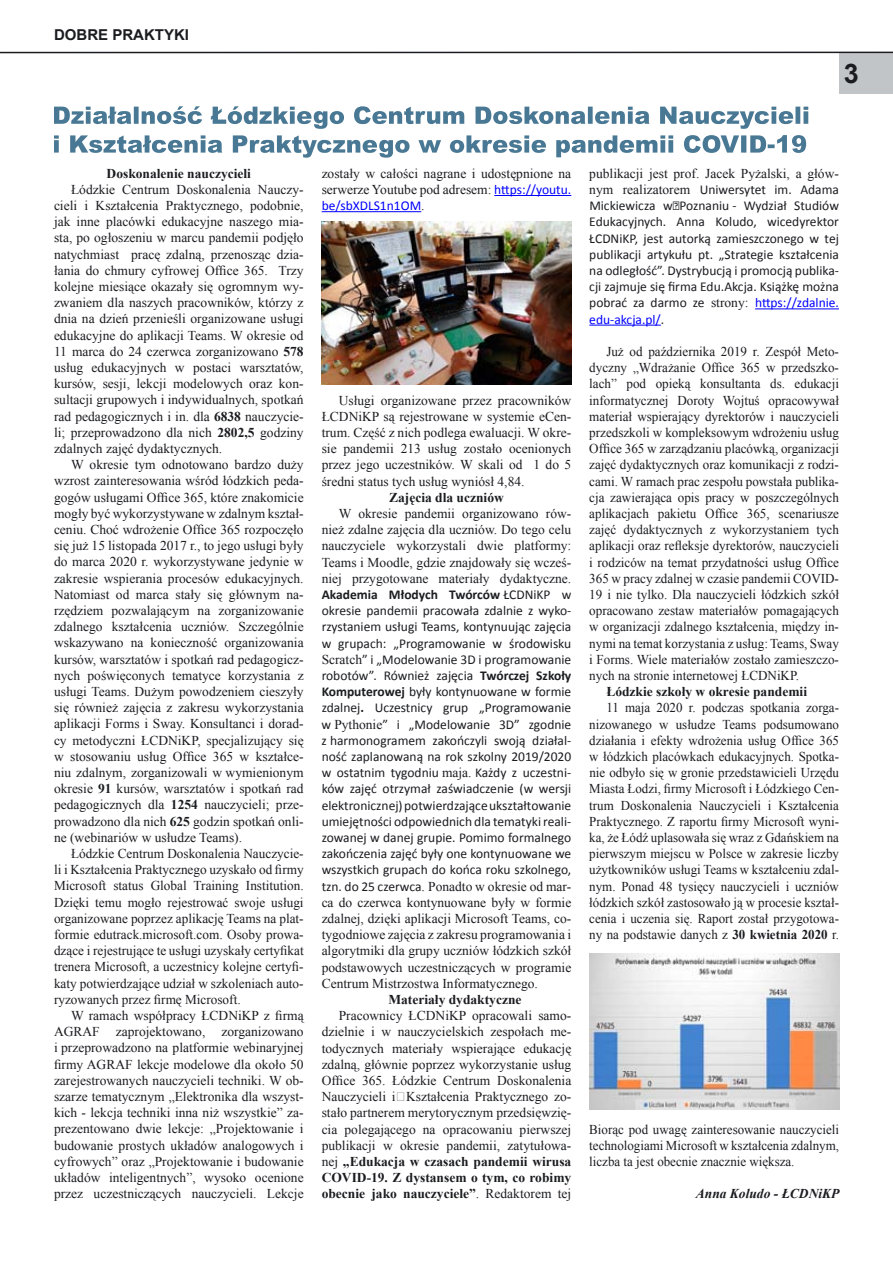
<style>
.page{position:relative;width:893px;height:1263px;background:#fff}
.page>*{position:absolute;margin:0;border:0;box-sizing:border-box;transform-origin:0 0}
.t1{font:700 15px "Arial";color:#1b1c20}
.t2{font:13.5px/16.2px "Times New Roman";color:#1b1c20;text-align:justify}
.t3{font:13.5px/16.2px "Calibri";color:#1b1c20;text-align:justify}
.t4{font:13.5px/16.2px "Times New Roman";color:#1b1c20;text-align:justify;scale:.96 1}
.t5{font:700 13.5px "Times New Roman";color:#1b1c20}
.t6{font:italic 700 13.5px "Times New Roman";color:#1b1c20}
.t7{font:13.5px "Calibri";color:#00f}
.s1{font-weight:700}
.s2{font-family:"Calibri";color:#00f}
.s3{font-family:"Times New Roman";color:#1b1c20}
.s4{font-family:"Times New Roman"}
.s5{font-family:"Calibri"}
.s6{color:#00f}
</style>
<div class="page">
<div style="left:839px;top:53px;width:54px;height:41px;background:#c2c5c7"></div>
<hr style="left:0;top:52px;width:893px;height:1px;background:#1b1c20">
<hr style="left:494px;top:195px;width:77px;height:1px;background:#00f">
<hr style="left:322px;top:211px;width:99px;height:1px;background:#00f">
<hr style="left:755px;top:308px;width:84px;height:1px;background:#00f">
<hr style="left:589px;top:325px;width:72px;height:1px;background:#00f">
<img style="left:322px;top:221px;width:250px;height:164px">
<img style="left:589px;top:954px;width:250px;height:156px">
<svg style="left:54px;top:106px;width:754px;height:23px"></svg>
<svg style="left:54px;top:135px;width:752px;height:23px"></svg>
<p class="t1" style="left:54px;top:24px;width:137px">DOBRE PRAKTYKI</p>
<p class="t5" style="left:107px;top:164px;width:146px">Doskonalenie nauczycieli</p>
<p class="t2" style="left:54px;top:181px;width:251px;text-indent:17px">Łódzkie Centrum Doskonalenia Nauczy&shy;cieli i Kształcenia Praktycznego, podobnie, jak inne placówki edukacyjne naszego mia&shy;sta, po ogłoszeniu w marcu pandemii podjęło natychmiast pracę zdalną, przenosząc dzia&shy;łania do chmury cyfrowej Office 365. Trzy kolejne miesiące okazały się ogromnym wy&shy;zwaniem dla naszych pracowników, którzy z dnia na dzień przenieśli organizowane usługi edukacyjne do aplikacji Teams. W okresie od 11 marca do 24 czerwca zorganizowano <span class="s1">578 </span>usług edukacyjnych w postaci warsztatów, kursów, sesji, lekcji modelowych oraz kon&shy;sultacji grupowych i indywidualnych, spotkań rad pedagogicznych i in. dla <span class="s1">6838</span> nauczycie&shy;li; przeprowadzono dla nich <span class="s1">2802,5</span> godziny zdalnych zajęć dydaktycznych.</p>
<p class="t2" style="left:54px;top:456px;width:251px;text-indent:17px">W okresie tym odnotowano bardzo duży wzrost zainteresowania wśród łódzkich peda&shy;gogów usługami Office 365, które znakomicie mogły być wykorzystywane w zdalnym kształ&shy;ceniu. Choć wdrożenie Office 365 rozpoczęło się już 15 listopada 2017 r., to jego usługi były do marca 2020 r. wykorzystywane jedynie w zakresie wspierania procesów edukacyjnych.<br>Natomiast od marca stały się głównym na&shy;rzędziem pozwalającym na zorganizowanie zdalnego kształcenia uczniów. Szczególnie wskazywano na konieczność organizowania kursów, warsztatów i spotkań rad pedagogicz&shy;nych poświęconych tematyce korzystania z usługi Teams. Dużym powodzeniem cieszyły się również zajęcia z zakresu wykorzystania aplikacji Forms i Sway. Konsultanci i dorad&shy;cy metodyczni ŁCDNiKP, specjalizujący się w stosowaniu usług Office 365 w kształce&shy;niu zdalnym, zorganizowali w wymienionym okresie <span class="s1">91</span> kursów, warsztatów i spotkań rad pedagogicznych dla <span class="s1">1254</span> nauczycieli; prze&shy;prowadzono dla nich <span class="s1">625</span> godzin spotkań onli&shy;ne (webinariów w usłudze Teams).</p>
<p class="t2" style="left:54px;top:845px;width:251px;text-indent:17px">Łódzkie Centrum Doskonalenia Nauczycie&shy;li i Kształcenia Praktycznego uzyskało od firmy Microsoft status Global Training Institution.<br>Dzięki temu mogło rejestrować swoje usługi organizowane poprzez aplikację Teams na plat&shy;formie edutrack.microsoft.com. Osoby prowa&shy;dzące i rejestrujące te usługi uzyskały certyfikat trenera Microsoft, a uczestnicy kolejne certyfi&shy;katy potwierdzające udział w szkoleniach auto&shy;ryzowanych przez firmę Microsoft.</p>
<p class="t2" style="left:54px;top:1007px;width:251px;text-indent:17px">W ramach współpracy ŁCDNiKP z firmą AGRAF zaprojektowano, zorganizowano i przeprowadzono na platformie webinaryjnej firmy AGRAF lekcje modelowe dla około 50 zarejestrowanych nauczycieli techniki. W ob&shy;szarze tematycznym „Elektronika dla wszyst&shy;kich - lekcja techniki inna niż wszystkie” za&shy;prezentowano dwie lekcje: „Projektowanie i budowanie prostych układów analogowych i cyfrowych” oraz „Projektowanie i budowanie układów inteligentnych”, wysoko ocenione przez uczestniczących nauczycieli. Lekcje</p>
<p class="t2" style="left:322px;top:165px;width:251px">zostały w całości nagrane i udostępnione na serwerze Youtube pod adresem: <span class="s2">https://youtu.</span></p>
<p class="t7" style="left:322px;top:197px;width:104px">be/sbXDLS1n1OM<span class="s3">.</span></p>
<p class="t2" style="left:322px;top:392px;width:251px;text-indent:17px">Usługi organizowane przez pracowników ŁCDNiKP są rejestrowane w systemie eCen&shy;trum. Część z nich podlega ewaluacji. W okre&shy;sie pandemii 213 usług zostało ocenionych przez jego uczestników. W skali od 1 do 5 średni status tych usług wyniósł 4,84.</p>
<p class="t5" style="left:389px;top:488px;width:116px">Zajęcia dla uczniów</p>
<p class="t2" style="left:322px;top:505px;width:251px;text-indent:17px">W okresie pandemii organizowano rów&shy;nież zdalne zajęcia dla uczniów. Do tego celu nauczyciele wykorzystali dwie platformy:<br>Teams i Moodle, gdzie znajdowały się wcześ&shy;niej przygotowane materiały dydaktyczne.</p>
<p class="t3" style="left:322px;top:586px;width:251px"><span class="s1">Akademia Młodych Twórców</span> ŁCDNiKP w okresie pandemii pracowała zdalnie z wyko&shy;rzystaniem usługi Teams, kontynuując zajęcia w grupach: „Programowanie w środowisku <span class="s4">Scratch</span>” i „Modelowanie 3D i programowanie robotów”. Również zajęcia <span class="s1">Twórczej Szkoły Komputerowej</span> były kontynuowane w formie zdalnej<span class="s1">.</span> Uczestnicy grup „Programowanie w <span class="s4">Pythonie</span>” i „Modelowanie 3D” zgodnie z harmonogramem zakończyli swoją działal&shy;ność zaplanowaną na rok szkolny 2019/2020 w ostatnim tygodniu <span class="s4">maja.</span> Każdy z uczestni&shy;ków zajęć otrzymał zaświadczenie (w wersji elektronicznej) potwierdzające ukształtowanie umiejętności odpowiednich dla tematyki reali&shy;zowanej w danej grupie. Pomimo formalnego zakończenia zajęć były one kontynuowane we wszystkich grupach do końca roku szkolnego,</p>
<p class="t2" style="left:322px;top:878px;width:251px"><span class="s5">tzn. do 25 czerwca</span>. Ponadto w okresie od mar&shy;ca do czerwca kontynuowane były w formie zdalnej, dzięki aplikacji Microsoft Teams, co&shy;tygodniowe zajęcia z zakresu programowania i algorytmiki dla grupy uczniów łódzkich szkół podstawowych uczestniczących w programie Centrum Mistrzostwa Informatycznego.</p>
<p class="t5" style="left:388px;top:990px;width:135px">Materiały dydaktyczne</p>
<p class="t2" style="left:322px;top:1007px;width:251px;text-indent:17px">Pracownicy ŁCDNiKP opracowali samo&shy;dzielnie i w nauczycielskich zespołach me&shy;todycznych materiały wspierające edukację zdalną, głównie poprzez wykorzystanie usług Office 365. Łódzkie Centrum Doskonalenia Nauczycieli i Kształcenia Praktycznego zo&shy;stało partnerem merytorycznym przedsięwzię&shy;cia polegającego na opracowaniu pierwszej publikacji w okresie pandemii, zatytułowa&shy;nej <span class="s1">„Edukacja w czasach pandemii wirusa COVID-19. Z dystansem o tym, co robimy obecnie jako nauczyciele”</span>. Redaktorem tej</p>
<p class="t2" style="left:589px;top:165px;width:251px">publikacji jest prof. Jacek Pyżalski, a głów-</p>
<p class="t3" style="left:589px;top:181px;width:251px"><span class="s4">nym realizatorem</span> Uniwersytet im. Adama Mickiewicza w Poznaniu - Wydział Studiów Edukacyjnych. Anna Koludo, wicedyrektor ŁCDNiKP, jest autorką zamieszczonego w tej publikacji artykułu pt. „Strategie kształcenia na odległość”. Dystrybucją i promocją publika&shy;cji zajmuje się firma Edu.Akcja. Książkę można pobrać za darmo ze <span class="s4">strony:</span> <span class="s6">https://zdalnie. edu-akcja.pl/</span>.</p>
<p class="t2" style="left:589px;top:343px;width:251px;text-indent:17px">Już od października 2019 r. Zespół Meto&shy;dyczny „Wdrażanie Office 365 w przedszko&shy;lach” pod opieką konsultanta ds. edukacji informatycznej Doroty Wojtuś opracowywał materiał wspierający dyrektorów i nauczycieli przedszkoli w kompleksowym wdrożeniu usług Office 365 w zarządzaniu placówką, organizacji zajęć dydaktycznych oraz komunikacji z rodzi&shy;cami. W ramach prac zespołu powstała publika&shy;cja zawierająca opis pracy w poszczególnych aplikacjach pakietu Office 365, scenariusze zajęć dydaktycznych z wykorzystaniem tych aplikacji oraz refleksje dyrektorów, nauczycieli i rodziców na temat przydatności usług Office 365 w pracy zdalnej w czasie pandemii COVID-19 i nie tylko. Dla nauczycieli łódzkich szkół opracowano zestaw materiałów pomagających w organizacji zdalnego kształcenia, między in&shy;nymi na temat korzystania z usług: Teams, Sway i Forms. Wiele materiałów zostało zamieszczo&shy;nych na stronie internetowej ŁCDNiKP.</p>
<p class="t5" style="left:606px;top:682px;width:202px">Łódzkie szkoły w okresie pandemii</p>
<p class="t4" style="left:589px;top:700px;width:262px;text-indent:17px">11 maja 2020 r. podczas spotkania zorga&shy;nizowanego w usłudze Teams podsumowano działania i efekty wdrożenia usług Office 365 w łódzkich placówkach edukacyjnych. Spotka&shy;nie odbyło się w gronie przedstawicieli Urzędu Miasta Łodzi, firmy Microsoft i Łódzkiego Cen&shy;trum Doskonalenia Nauczycieli i Kształcenia Praktycznego. Z raportu firmy Microsoft wyni&shy;ka, że Łódź uplasowała się wraz z Gdańskiem na pierwszym miejscu w Polsce w zakresie liczby użytkowników usługi Teams w kształceniu zdal&shy;nym. Ponad 48 tysięcy nauczycieli i uczniów łódzkich szkół zastosowało ją w procesie kształ&shy;cenia i uczenia się. Raport został przygotowa&shy;ny na podstawie danych z <span class="s1">30 kwietnia 2020</span> r.</p>
<p class="t4" style="left:589px;top:1121px;width:262px">Biorąc pod uwagę zainteresowanie nauczycieli technologiami Microsoft w kształcenia zdalnym, liczba ta jest obecnie znacznie większa.</p>
<p class="t6" style="left:696px;top:1184px;width:145px">Anna Koludo - ŁCDNiKP</p>
</div>
